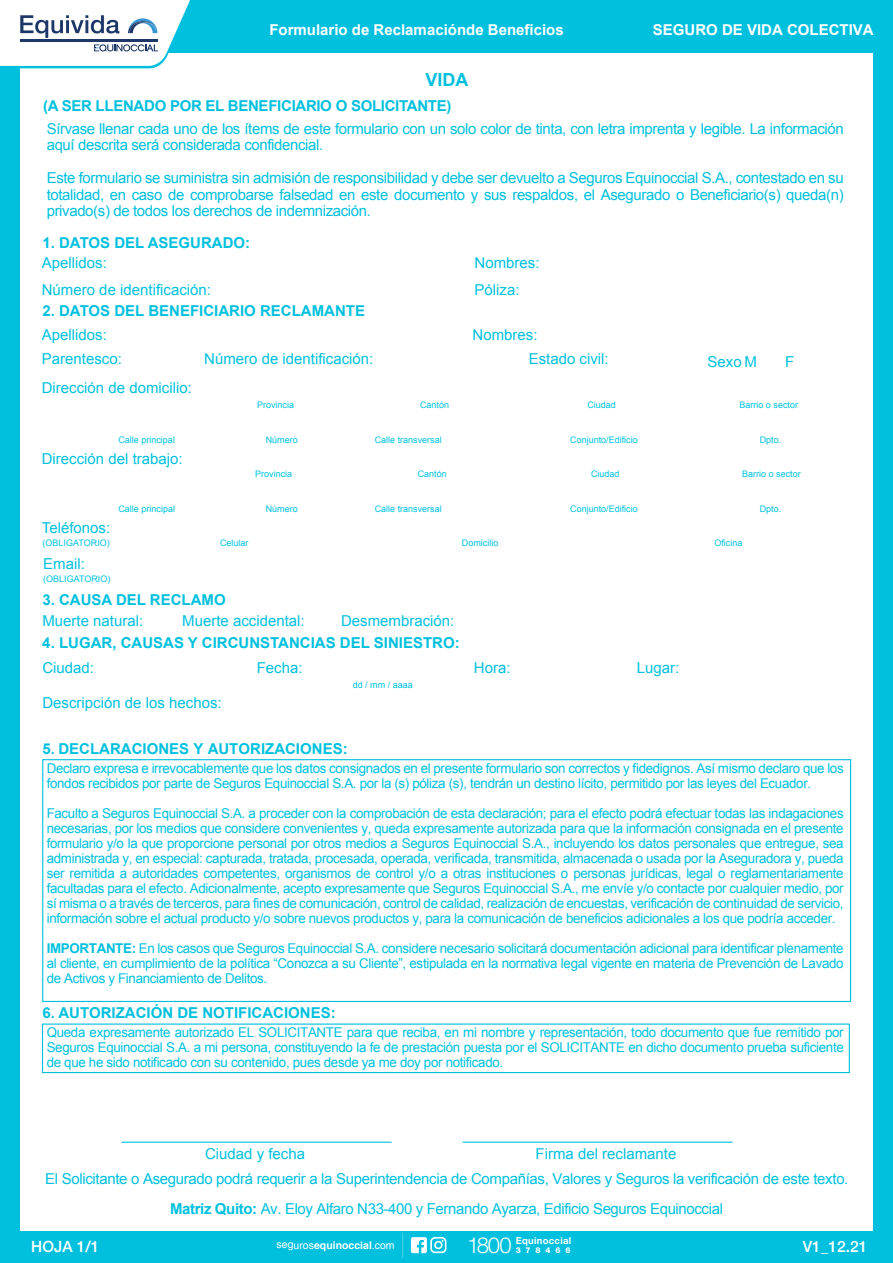
<style>
.page{position:relative;width:893px;height:1263px;background:#fff}
.page>*{position:absolute;margin:0;border:0;box-sizing:border-box;transform-origin:0 0}
.t1{font:300 22.05px "Helvetica Neue LT Std";color:#fff}
.t2{font:700 18px "Arial";color:#00c0de}
.t3{font:500 15.45px "Helvetica Neue";color:#fff}
.t4{font:15px/16.5px "Arial";letter-spacing:-.025em;color:#00c0de}
.t5{font:15px/24.2px "Arial";color:#00c0de}
.t6{font:700 15px "Arial";color:#00c0de}
.t7{font:700 15px "Arial";color:#fff}
.t8{font:700 15px "Arial";letter-spacing:-.02em;color:#00c0de}
.t9{font:13.5px/15px "Arial";letter-spacing:-.025em;color:#00c0de;text-align:justify}
.t10{font:10.5px "Helvetica";color:#fff}
.t11{font:700 9.6px "Helvetica Neue LT Std";letter-spacing:.03em;color:#fff}
.t12{font:9px "Arial";color:#00c0de}
.t13{font:800 8.1px "Helvetica Neue LT Std";letter-spacing:.615em;color:#fff}
.s1{font-weight:700}
</style>
<div class="page">
<div style="left:42px;top:759px;width:809px;height:243px;border:1px solid #00c0de"></div>
<div style="left:42px;top:1023px;width:808px;height:50px;border:1px solid #00c0de"></div>
<hr style="left:122px;top:1141px;width:270px;height:2px;background:#00c0de">
<hr style="left:463px;top:1141px;width:270px;height:2px;background:#00c0de">
<div style="left:873px;top:0;width:20px;height:1262px;background:#00c0de"></div>
<div style="left:0;top:0;width:20px;height:1262px;background:#00c0de"></div>
<div style="left:0;top:1231px;width:893px;height:32px;background:#00c0de"></div>
<div style="left:0;top:0;width:893px;height:52px;background:#00c0de"></div>
<svg style="left:411px;top:1237px;width:35px;height:16px"></svg>
<svg style="left:402px;top:1232px;width:1px;height:26px"></svg>
<svg style="left:0;top:0;width:198px;height:69px"></svg>
<hr style="left:20px;top:40px;width:138px;height:2px;background:#1d3768">
<p class="t7" style="left:269px;top:20px;width:296px">Formulario de Reclamaciónde Beneficios</p>
<p class="t2" style="left:425px;top:67px;width:45px">VIDA</p>
<p class="t8" style="left:43px;top:95px;width:410px">(A SER LLENADO POR EL BENEFICIARIO O SOLICITANTE)</p>
<p class="t7" style="left:653px;top:20px;width:222px">SEGURO DE VIDA COLECTIVA</p>
<p class="t4" style="left:47px;top:121px;width:798px">Sírvase llenar cada uno de los ítems de este formulario con un solo color de tinta, con letra imprenta y legible. La información aquí descrita será considerada confidencial.</p>
<p class="t4" style="left:47px;top:170px;width:799px;text-align:justify">Este formulario se suministra sin admisión de responsibilidad y debe ser devuelto a Seguros Equinoccial S.A., contestado en su totalidad, en caso de comprobarse falsedad en este documento y sus respaldos, el Asegurado o Beneficiario(s) queda(n) privado(s) de todos los derechos de indemnización.</p>
<p class="t6" style="left:42px;top:233px;width:209px">1. DATOS DEL ASEGURADO:</p>
<p class="t5" style="left:42px;top:251px;width:67px">Apellidos:</p>
<p class="t5" style="left:42px;top:277px;width:171px">Número de identificación:</p>
<p class="t6" style="left:42px;top:301px;width:324px">2. DATOS DEL BENEFICIARIO RECLAMANTE</p>
<p class="t5" style="left:475px;top:249px;width:67px;line-height:26.7px">Nombres:<br>Póliza:</p>
<p class="t5" style="left:42px;top:322px;width:67px">Apellidos:</p>
<p class="t5" style="left:529px;top:322px;width:82px;text-indent:-56px">Nombres:<br>Estado civil:</p>
<p class="t5" style="left:204px;top:347px;width:171px">Número de identificación:</p>
<p class="t5" style="left:42px;top:344px;width:152px;line-height:29.1px">Parentesco:<br>Dirección de domicilio:</p>
<p class="t4" style="left:707px;top:354px;width:51px">Sexo M</p>
<p class="t4" style="left:785px;top:354px;width:11px">F</p>
<p class="t12" style="left:257px;top:399px;width:39px">Provincia</p>
<p class="t12" style="left:420px;top:399px;width:31px">Cantón</p>
<p class="t12" style="left:587px;top:399px;width:30px">Ciudad</p>
<p class="t12" style="left:739px;top:399px;width:60px">Barrio o sector</p>
<p class="t12" style="left:570px;top:434px;width:69px">Conjunto/Edificio</p>
<p class="t12" style="left:118px;top:434px;width:58px">Calle principal</p>
<p class="t12" style="left:266px;top:434px;width:34px">Número</p>
<p class="t12" style="left:375px;top:434px;width:69px">Calle transversal</p>
<p class="t12" style="left:760px;top:434px;width:23px">Dpto.</p>
<p class="t5" style="left:42px;top:447px;width:142px">Dirección del trabajo:</p>
<p class="t5" style="left:42px;top:516px;width:70px">Teléfonos:</p>
<p class="t12" style="left:118px;top:503px;width:58px">Calle principal</p>
<p class="t12" style="left:255px;top:468px;width:39px">Provincia</p>
<p class="t12" style="left:418px;top:468px;width:31px">Cantón</p>
<p class="t12" style="left:591px;top:468px;width:30px">Ciudad</p>
<p class="t12" style="left:742px;top:468px;width:60px">Barrio o sector</p>
<p class="t12" style="left:570px;top:503px;width:69px">Conjunto/Edificio</p>
<p class="t12" style="left:266px;top:503px;width:34px">Número</p>
<p class="t12" style="left:375px;top:503px;width:69px">Calle transversal</p>
<p class="t12" style="left:760px;top:503px;width:23px">Dpto.</p>
<p class="t12" style="left:43px;top:537px;width:69px">(OBLIGATORIO)</p>
<p class="t12" style="left:43px;top:573px;width:69px">(OBLIGATORIO)</p>
<p class="t6" style="left:42px;top:589px;width:185px">3. CAUSA DEL RECLAMO</p>
<p class="t6" style="left:42px;top:633px;width:419px">4. LUGAR, CAUSAS Y CIRCUNSTANCIAS DEL SINIESTRO:</p>
<p class="t12" style="left:220px;top:537px;width:30px">Celular</p>
<p class="t12" style="left:462px;top:537px;width:38px">Domicilio</p>
<p class="t4" style="left:43px;top:556px;width:43px">Email:</p>
<p class="t5" style="left:182px;top:609px;width:124px">Muerte accidental:</p>
<p class="t5" style="left:341px;top:609px;width:115px">Desmembración:</p>
<p class="t5" style="left:42px;top:609px;width:102px">Muerte natural:</p>
<p class="t4" style="left:42px;top:659px;width:53px">Ciudad:</p>
<p class="t5" style="left:42px;top:690px;width:181px">Descripción de los hechos:</p>
<p class="t4" style="left:257px;top:659px;width:47px">Fecha:</p>
<p class="t4" style="left:474px;top:659px;width:38px">Hora:</p>
<p class="t4" style="left:637px;top:659px;width:44px">Lugar:</p>
<p class="t12" style="left:353px;top:679px;width:62px">dd / mm / aaaa</p>
<p class="t6" style="left:42px;top:739px;width:307px">5. DECLARACIONES Y AUTORIZACIONES:</p>
<p class="t12" style="left:714px;top:537px;width:30px">Oficina</p>
<p class="t9" style="left:47px;top:761px;width:798px">Declaro expresa e irrevocablemente que los datos consignados en el presente formulario son correctos y fidedignos. Así mismo declaro que los fondos recibidos por parte de Seguros Equinoccial S.A. por la (s) póliza (s), tendrán un destino lícito, permitido por las leyes del Ecuador.</p>
<p class="t9" style="left:47px;top:806px;width:798px">Faculto a Seguros Equinoccial S.A. a proceder con la comprobación de esta declaración; para el efecto podrá efectuar todas las indagaciones necesarias, por los medios que considere convenientes y, queda expresamente autorizada para que la información consignada en el presente formulario y/o la que proporcione personal por otros medios a Seguros Equinoccial S.A., incluyendo los datos personales que entregue, sea administrada y, en especial: capturada, tratada, procesada, operada, verificada, transmitida, almacenada o usada por la Aseguradora y, pueda ser remitida a autoridades competentes, organismos de control y/o a otras instituciones o personas jurídicas, legal o reglamentariamente facultadas para el efecto. Adicionalmente, acepto expresamente que Seguros Equinoccial S.A., me envíe y/o contacte por cualquier medio, por sí misma o a través de terceros, para fines de comunicación, control de calidad, realización de encuestas, verificación de continuidad de servicio, información sobre el actual producto y/o sobre nuevos productos y, para la comunicación de beneficios adicionales a los que podría acceder.</p>
<p class="t9" style="left:47px;top:941px;width:798px"><span class="s1">IMPORTANTE:</span> En los casos que Seguros Equinoccial S.A. considere necesario solicitará documentación adicional para identificar plenamente al cliente, en cumplimiento de la política “Conozca a su Cliente”, estipulada en la normativa legal vigente en materia de Prevención de Lavado de Activos y Financiamiento de Delitos.</p>
<p class="t6" style="left:42px;top:1003px;width:295px">6. AUTORIZACIÓN DE NOTIFICACIONES:</p>
<p class="t9" style="left:47px;top:1025px;width:799px">Queda expresamente autorizado EL SOLICITANTE para que reciba, en mi nombre y representación, todo documento que fue remitido por Seguros Equinoccial S.A. a mi persona, constituyendo la fe de prestación puesta por el SOLICITANTE en dicho documento prueba suficiente de que he sido notificado con su contenido, pues desde ya me doy por notificado.</p>
<p class="t5" style="left:205px;top:1142px;width:102px">Ciudad y fecha</p>
<p class="t5" style="left:536px;top:1142px;width:142px">Firma del reclamante</p>
<p class="t4" style="left:45px;top:1171px;width:805px">El Solicitante o Asegurado podrá requerir a la Superintendencia de Compañías, Valores y Seguros la verificación de este texto.</p>
<p class="t4" style="left:170px;top:1201px;width:554px"><span class="s1">Matriz Quito:</span> Av. Eloy Alfaro N33-400 y Fernando Ayarza, Edificio Seguros Equinoccial</p>
<p class="t10" style="left:277px;top:1237px;width:120px">seguros<span class="s1">equinoccial</span>.com</p>
<p class="t1" style="left:467px;top:1231px;width:46px">1800</p>
<p class="t13" style="left:516px;top:1245px;width:56px">378466</p>
<p class="t11" style="left:516px;top:1234px;width:57px">Equinoccial</p>
<p class="t3" style="left:31px;top:1234px;width:70px">HOJA 1/1</p>
<p class="t3" style="left:803px;top:1234px;width:66px">V1_12.21</p>
</div>
